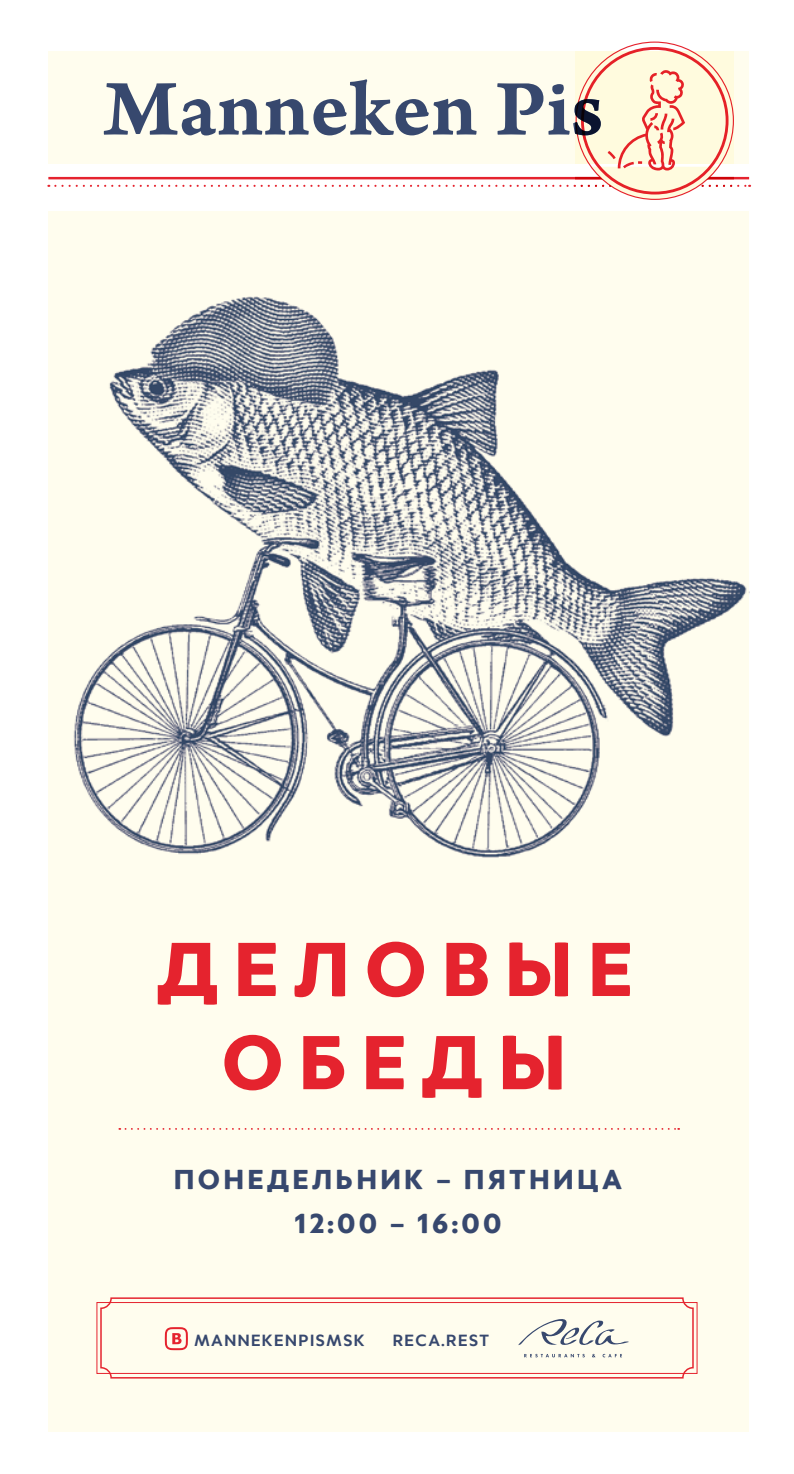
<style>
.page{position:relative;width:794px;height:1474px;background:#fff}
.page>*{position:absolute;margin:0;border:0;box-sizing:border-box;transform-origin:0 0}
.t1{font:900 81.73px/93.1px "Merel";letter-spacing:.16em;color:#e5232e;text-align:center}
.t2{font:900 29.4px/43.8px "Merel";letter-spacing:.09em;color:#37486e;text-align:center}
.t3{font:700 17.5px "Merel";letter-spacing:.05em;color:#37486e}
</style>
<div class="page">
<hr style="left:48px;top:177px;width:701px;height:2px;background:#e5232e">
<svg style="left:55px;top:42px;width:695px;height:158px"></svg>
<div style="left:48px;top:211px;width:701px;height:1221px;background:#fffdee"></div>
<svg style="left:119px;top:1128px;width:560px;height:1px"></svg>
<img style="left:73px;top:296px;width:674px;height:562px">
<div style="left:100px;top:1297px;width:593px;height:81px;border:1px solid #e5232e;border-radius:10px"></div>
<div style="left:97px;top:1302px;width:600px;height:71px;border:1px solid #e5232e"></div>
<svg style="left:165px;top:1327px;width:23px;height:23px"></svg>
<svg style="left:518px;top:1319px;width:111px;height:27px"></svg>
<svg style="left:524px;top:1353px;width:61px;height:4px"></svg>
<svg style="left:602px;top:1353px;width:20px;height:4px"></svg>
<h1 class="t1" style="left:155px;top:916px;width:479px">ДЕЛОВЫЕ<br>ОБЕДЫ</h1>
<p class="t2" style="left:173px;top:1155px;width:451px">ПОНЕДЕЛЬНИК – ПЯТНИЦА<br>12:00 – 16:00</p>
<p class="t3" style="left:194px;top:1325px;width:172px">MANNEKENPISMSK</p>
<p class="t3" style="left:392px;top:1325px;width:99px">RECA.REST</p>
</div>
